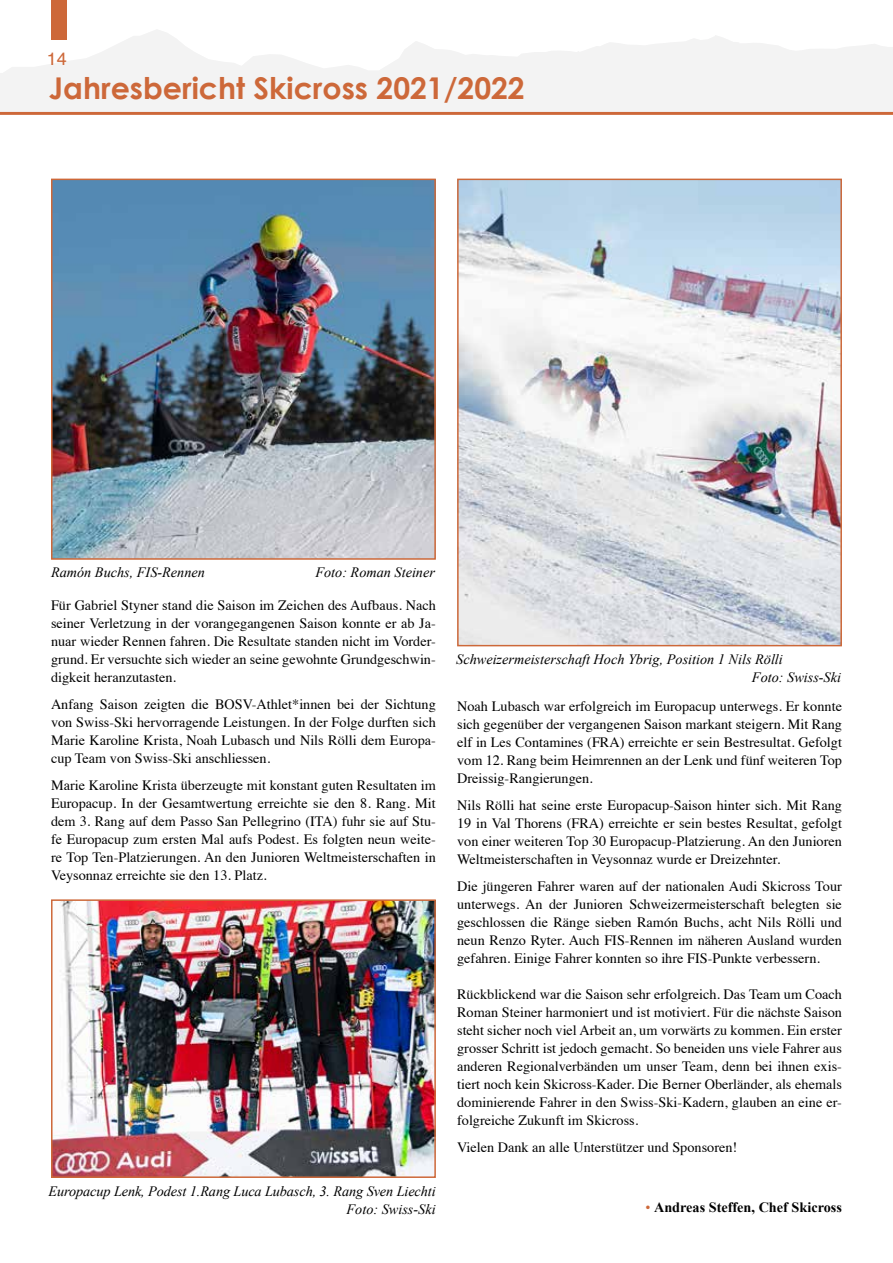
<style>
.page{position:relative;width:893px;height:1263px;background:#fff}
.page>*{position:absolute;margin:0;border:0;box-sizing:border-box;transform-origin:0 0}
.t1{font:700 30px "Century Gothic";color:#cd6839}
.t2{font:18px "Helvetica";color:#cd6839}
.t3{font:14.25px/18px "Times";color:#000;text-align:justify}
.t4{font:italic 14.25px/18px "Times New Roman";color:#000;text-align:right}
.t5{font:700 14.25px "Times New Roman";color:#000}
.s1{font-weight:400;color:#cd6839}
</style>
<div class="page">
<svg style="left:0;top:30px;width:893px;height:82px;fill:#f3f3f3"></svg>
<div style="left:51px;top:0;width:16px;height:40px;background:#cd6839"></div>
<svg style="left:0;top:112px;width:893px;height:3px;background:#cf6e41"></svg>
<img style="left:54px;top:182px;width:379px;height:375px">
<div style="left:51px;top:179px;width:385px;height:381px;border:2px solid #cd6839"></div>
<img style="left:54px;top:902px;width:379px;height:273px">
<div style="left:51px;top:899px;width:385px;height:279px;border:2px solid #cd6839"></div>
<img style="left:460px;top:182px;width:379px;height:461px">
<div style="left:457px;top:179px;width:385px;height:467px;border:2px solid #cd6839"></div>
<p class="t2" style="left:47px;top:45px;width:22px">14</p>
<h1 class="t1" style="left:49px;top:69px;width:477px">Jahresbericht Skicross 2021/2022</h1>
<p class="t4" style="left:51px;top:563px;width:155px">Ramón Buchs, FIS-Rennen</p>
<p class="t4" style="left:315px;top:563px;width:121px">Foto: Roman Steiner</p>
<p class="t3" style="left:51px;top:595px;width:386px">Für Gabriel Styner stand die Saison im Zeichen des Aufbaus. Nach seiner Verletzung in der vorangegangenen Saison konnte er ab Ja&shy;nuar wieder Rennen fahren. Die Resultate standen nicht im Vorder&shy;grund. Er versuchte sich wieder an seine gewohnte Grundgeschwin&shy;digkeit heranzutasten.</p>
<p class="t3" style="left:51px;top:694px;width:386px">Anfang Saison zeigten die BOSV-Athlet*innen bei der Sichtung von Swiss-Ski hervorragende Leistungen. In der Folge durften sich Marie Karoline Krista, Noah Lubasch und Nils Rölli dem Europa&shy;cup Team von Swiss-Ski anschliessen.</p>
<p class="t3" style="left:51px;top:775px;width:386px">Marie Karoline Krista überzeugte mit konstant guten Resultaten im Europacup. In der Gesamtwertung erreichte sie den 8. Rang. Mit dem 3. Rang auf dem Passo San Pellegrino (ITA) fuhr sie auf Stu&shy;fe Europacup zum ersten Mal aufs Podest. Es folgten neun weite&shy;re Top Ten-Platzierungen. An den Junioren Weltmeisterschaften in Veysonnaz erreichte sie den 13. Platz.</p>
<p class="t4" style="left:49px;top:1182px;width:389px">Europacup Lenk, Podest 1.Rang Luca Lubasch, 3. Rang Sven Liechti<br>Foto: Swiss-Ski</p>
<p class="t4" style="left:752px;top:650px;width:91px;text-align:left;text-indent:-296px">Schweizermeisterschaft Hoch Ybrig, Position 1 Nils Rölli<br>Foto: Swiss-Ski</p>
<p class="t3" style="left:457px;top:696px;width:386px">Noah Lubasch war erfolgreich im Europacup unterwegs. Er konnte sich gegenüber der vergangenen Saison markant steigern. Mit Rang elf in Les Contamines (FRA) erreichte er sein Bestresultat. Gefolgt vom 12. Rang beim Heimrennen an der Lenk und fünf weiteren Top Dreissig-Rangierungen.</p>
<p class="t3" style="left:457px;top:795px;width:386px">Nils Rölli hat seine erste Europacup-Saison hinter sich. Mit Rang 19 in Val Thorens (FRA) erreichte er sein bestes Resultat, gefolgt von einer weiteren Top 30 Europacup-Platzierung. An den Junioren Weltmeisterschaften in Veysonnaz wurde er Dreizehnter.</p>
<p class="t3" style="left:457px;top:876px;width:386px">Die jüngeren Fahrer waren auf der nationalen Audi Skicross Tour unterwegs. An der Junioren Schweizermeisterschaft belegten sie geschlossen die Ränge sieben Ramón Buchs, acht Nils Rölli und neun Renzo Ryter. Auch FIS-Rennen im näheren Ausland wurden gefahren. Einige Fahrer konnten so ihre FIS-Punkte verbessern.</p>
<p class="t3" style="left:457px;top:984px;width:386px">Rückblickend war die Saison sehr erfolgreich. Das Team um Coach Roman Steiner harmoniert und ist motiviert. Für die nächste Saison steht sicher noch viel Arbeit an, um vorwärts zu kommen. Ein erster grosser Schritt ist jedoch gemacht. So beneiden uns viele Fahrer aus anderen Regionalverbänden um unser Team, denn bei ihnen exis&shy;tiert noch kein Skicross-Kader. Die Berner Oberländer, als ehemals dominierende Fahrer in den Swiss-Ski-Kadern, glauben an eine er&shy;folgreiche Zukunft im Skicross.</p>
<p class="t3" style="left:457px;top:1137px;width:282px">Vielen Dank an alle Unterstützer und Sponsoren!</p>
<p class="t5" style="left:645px;top:1198px;width:198px"><span class="s1">•</span> Andreas Steffen, Chef Skicross</p>
</div>
